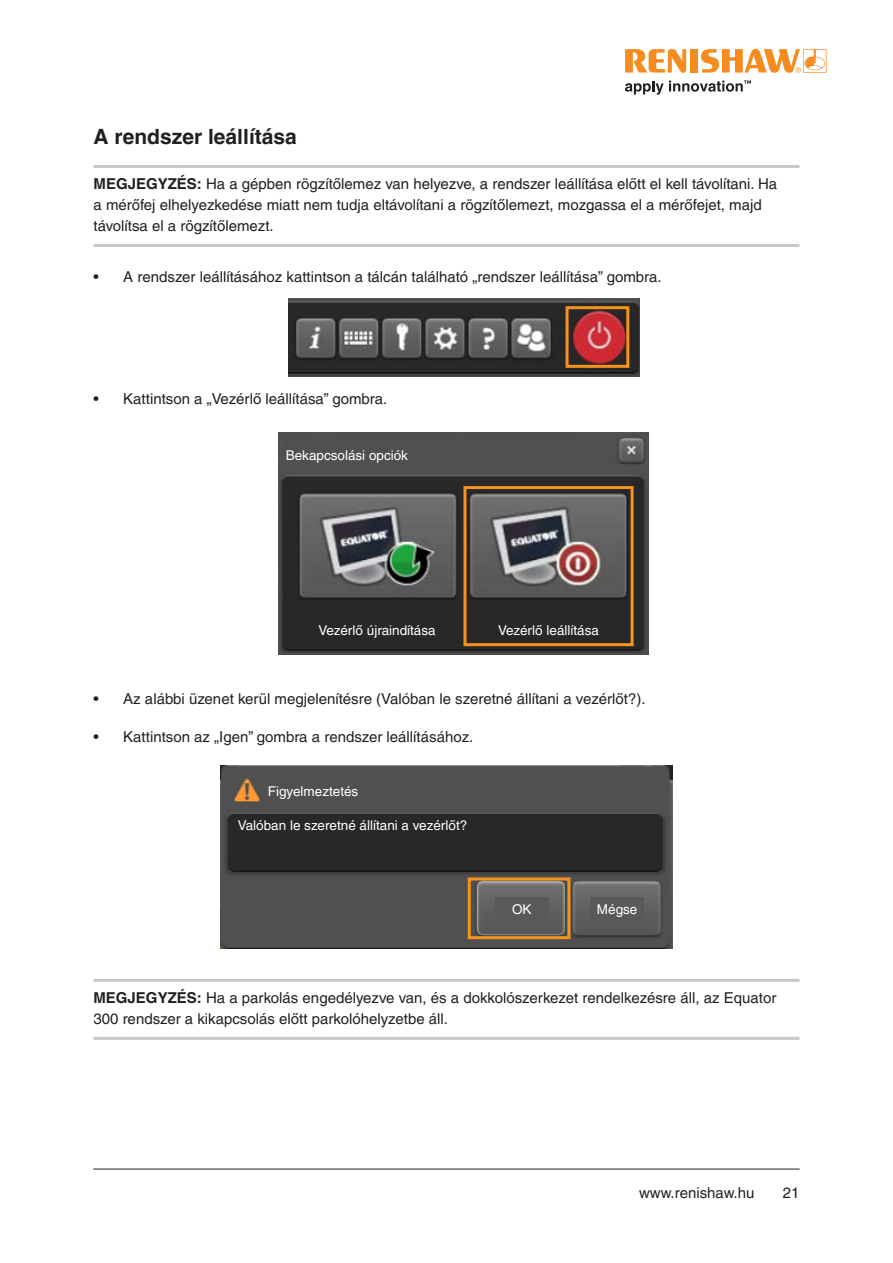
<style>
.page{position:relative;width:893px;height:1263px;background:#fff}
.page>*{position:absolute;margin:0;border:0;box-sizing:border-box;transform-origin:0 0}
.Heading_2__14pt_bold{font:700 21px "Helvetica LT Pro";color:#231f20}
._10pt_Note{font:15px/21px "Helvetica LT Pro";color:#231f20}
.Caption_box_text{font:13.5px "Helvetica LT Pro";color:#fff}
.s1{font-weight:700}
</style>
<div class="page">
<hr style="left:93px;top:1169px;width:707px;height:1px;background:#231f20">
<img style="left:288px;top:299px;width:351px;height:78px">
<hr style="left:94px;top:165px;width:705px;height:3px;background:#c7c8ca">
<hr style="left:94px;top:244px;width:705px;height:3px;background:#c7c8ca">
<hr style="left:93px;top:979px;width:706px;height:3px;background:#c7c8ca">
<hr style="left:93px;top:1037px;width:706px;height:3px;background:#c7c8ca">
<div style="left:566px;top:306px;width:63px;height:62px;border:3px solid #f7931d"></div>
<img style="left:278px;top:432px;width:370px;height:223px">
<div style="left:463px;top:486px;width:171px;height:160px;border:3px solid #f7931d"></div>
<img style="left:220px;top:766px;width:453px;height:182px">
<div style="left:468px;top:877px;width:102px;height:62px;border:3px solid #f7931d"></div>
<div style="left:286px;top:443px;width:132px;height:24px;background:#505050"></div>
<div style="left:311px;top:617px;width:132px;height:25px;background:#282828"></div>
<div style="left:482px;top:617px;width:133px;height:25px;background:#282828"></div>
<div style="left:238px;top:820px;width:420px;height:48px;background:#282828"></div>
<div style="left:268px;top:778px;width:132px;height:25px;background:#505050"></div>
<div style="left:495px;top:897px;width:54px;height:24px;background:#595959"></div>
<div style="left:590px;top:897px;width:54px;height:24px;background:#595959"></div>
<svg style="left:625px;top:49px;width:61px;height:24px"></svg>
<div style="left:690px;top:49px;width:8px;height:24px;background:#f68c1f"></div>
<svg style="left:701px;top:49px;width:125px;height:24px"></svg>
<svg style="left:625px;top:80px;width:126px;height:15px"></svg>
<p class="Heading_2__14pt_bold" style="left:94px;top:123px;width:205px">A rendszer leállítása</p>
<p class="_10pt_Note" style="left:94px;top:173px;width:685px"><span class="s1">MEGJEGYZÉS:</span> Ha a gépben rögzítőlemez van helyezve, a rendszer leállítása előtt el kell távolítani. Ha a mérőfej elhelyezkedése miatt nem tudja eltávolítani a rögzítőlemezt, mozgassa el a mérőfejet, majd távolítsa el a rögzítőlemezt.</p>
<p class="_10pt_Note" style="left:94px;top:266px;width:569px">• A rendszer leállításához kattintson a tálcán található „rendszer leállítása” gombra.</p>
<p class="_10pt_Note" style="left:94px;top:388px;width:295px">• Kattintson a „Vezérlő leállítása” gombra.</p>
<p class="Caption_box_text" style="left:286px;top:447px;width:124px">Bekapcsolási opciók</p>
<p class="Caption_box_text" style="left:318px;top:622px;width:119px">Vezérlő újraindítása</p>
<p class="Caption_box_text" style="left:498px;top:622px;width:102px">Vezérlő leállítása</p>
<p class="_10pt_Note" style="left:94px;top:688px;width:554px">• Az alábbi üzenet kerül megjelenítésre (Valóban le szeretné állítani a vezérlőt?).</p>
<p class="_10pt_Note" style="left:94px;top:726px;width:381px">• Kattintson az „Igen” gombra a rendszer leállításához.</p>
<p class="Caption_box_text" style="left:268px;top:783px;width:92px">Figyelmeztetés</p>
<p class="Caption_box_text" style="left:238px;top:817px;width:231px">Valóban le szeretné állítani a vezérlőt?</p>
<p class="Caption_box_text" style="left:512px;top:901px;width:21px">OK</p>
<p class="Caption_box_text" style="left:597px;top:901px;width:42px">Mégse</p>
<p class="_10pt_Note" style="left:93px;top:987px;width:684px"><span class="s1">MEGJEGYZÉS:</span> Ha a parkolás engedélyezve van, és a dokkolószerkezet rendelkezésre áll, az Equator<br>300 rendszer a kikapcsolás előtt parkolóhelyzetbe áll.</p>
<p class="_10pt_Note" style="left:639px;top:1182px;width:117px">www.renishaw.hu</p>
<p class="_10pt_Note" style="left:783px;top:1182px;width:18px">21</p>
</div>
